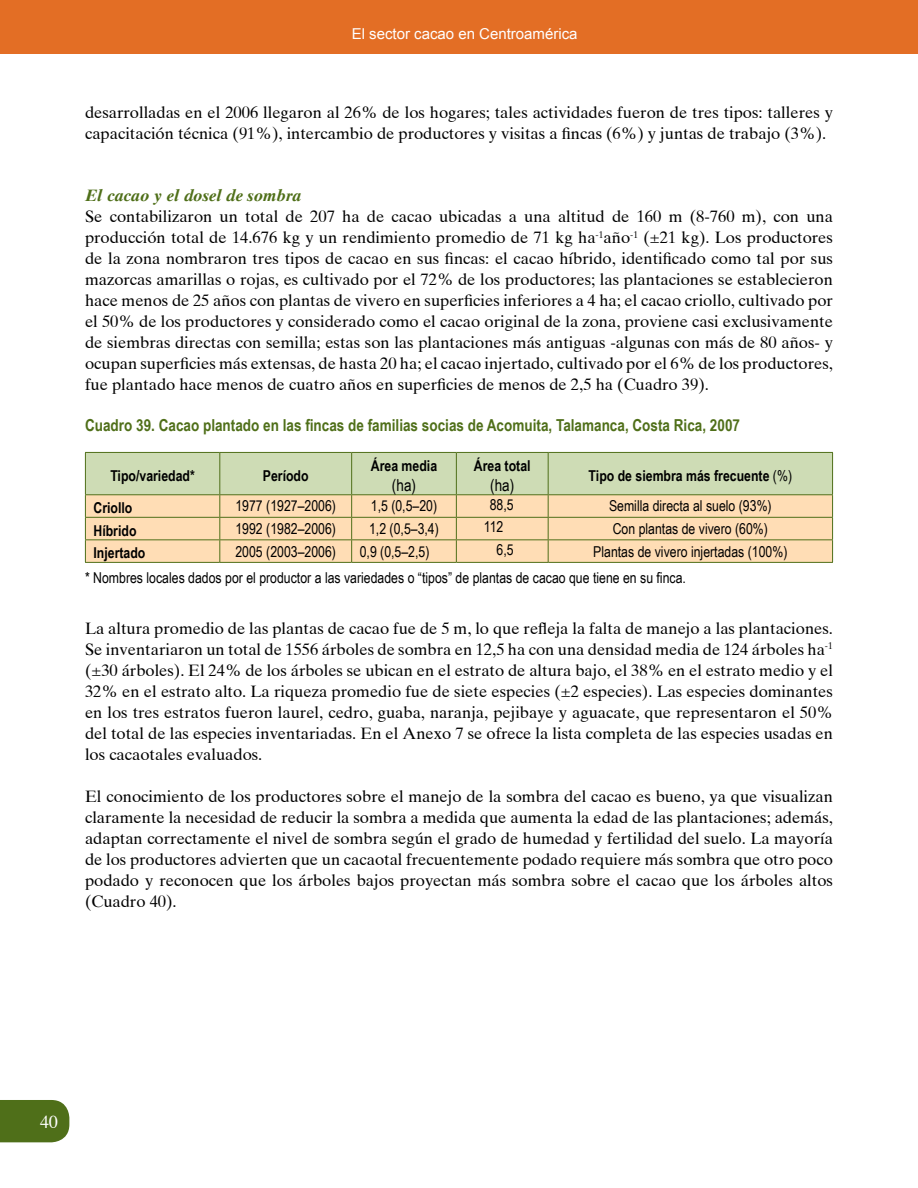
<style>
.page{position:relative;width:918px;height:1188px;background:#fff}
.page>*{position:absolute;margin:0;border:0;box-sizing:border-box;transform-origin:0 0}
.t1{font:18px "Times";color:#fff}
.t2{font:16.5px/21px "Times Ten";color:#000;text-align:justify}
.t3{font:700 16.5px "Arial Narrow";color:#4f6f19}
.t4{font:italic 700 16.5px "Times Ten";color:#4f6f19}
.t5{font:16.5px "Arial Narrow";color:#000}
.t6{font:15px/26.7px "Arial Narrow";color:#000}
.t7{font:700 15px "Arial Narrow";color:#000}
.t8{font:15px "Arial";color:#fff}
.s1{font-weight:400}
</style>
<div class="page">
<div style="left:0;top:1100px;width:69px;height:42px;background:#4f6f19"></div>
<div style="left:0;top:0;width:918px;height:54px;background:#e36e25"></div>
<hr style="left:85px;top:562px;width:135px;height:1px;background:#4f6f19">
<hr style="left:220px;top:562px;width:132px;height:1px;background:#4f6f19">
<hr style="left:352px;top:562px;width:104px;height:1px;background:#4f6f19">
<hr style="left:456px;top:562px;width:92px;height:1px;background:#4f6f19">
<svg style="left:85px;top:452px;width:748px;height:110px;background:#e5d8ae"></svg>
<hr style="left:548px;top:562px;width:285px;height:1px;background:#4f6f19">
<p class="t8" style="left:352px;top:26px;width:227px">El sector cacao en Centroamérica</p>
<p class="t2" style="left:85px;top:102px;width:749px">desarrolladas en el 2006 llegaron al 26% de los hogares; tales actividades fueron de tres tipos: talleres y capacitación técnica (91%), intercambio de productores y visitas a fincas (6%) y juntas de trabajo (3%).</p>
<p class="t4" style="left:85px;top:185px;width:218px">El cacao y el dosel de sombra</p>
<p class="t2" style="left:85px;top:206px;width:749px">Se contabilizaron un total de 207 ha de cacao ubicadas a una altitud de 160 m (8-760 m), con una producción total de 14.676 kg y un rendimiento promedio de 71 kg ha<sup>-1</sup>año<sup>-1</sup> (±21 kg). Los productores de la zona nombraron tres tipos de cacao en sus fincas: el cacao híbrido, identificado como tal por sus mazorcas amarillas o rojas, es cultivado por el 72% de los productores; las plantaciones se establecieron hace menos de 25 años con plantas de vivero en superficies inferiores a 4 ha; el cacao criollo, cultivado por el 50% de los productores y considerado como el cacao original de la zona, proviene casi exclusivamente de siembras directas con semilla; estas son las plantaciones más antiguas ‑algunas con más de 80 años‑ y ocupan superficies más extensas, de hasta 20 ha; el cacao injertado, cultivado por el 6% de los productores, fue plantado hace menos de cuatro años en superficies de menos de 2,5 ha (Cuadro 39).</p>
<p class="t3" style="left:85px;top:416px;width:657px">Cuadro 39. Cacao plantado en las fincas de familias socias de Acomuita, Talamanca, Costa Rica, 2007</p>
<p class="t7" style="left:110px;top:467px;width:86px">Tipo/variedad*</p>
<p class="t7" style="left:263px;top:467px;width:47px">Período</p>
<p class="t7" style="left:371px;top:457px;width:68px">Área media</p>
<p class="t5" style="left:392px;top:475px;width:26px">(ha)</p>
<p class="t7" style="left:474px;top:457px;width:58px">Área total</p>
<p class="t5" style="left:490px;top:475px;width:26px">(ha)</p>
<p class="t7" style="left:589px;top:467px;width:205px">Tipo de siembra más frecuente <span class="s1">(%)</span></p>
<p class="t7" style="left:94px;top:499px;width:40px">Criollo</p>
<p class="t6" style="left:235px;top:493px;width:102px">1977 (1927–2006)</p>
<p class="t6" style="left:371px;top:493px;width:68px">1,5 (0,5–20)</p>
<p class="t6" style="left:490px;top:491px;width:25px">88,5</p>
<p class="t6" style="left:609px;top:493px;width:164px">Semilla directa al suelo (93%)</p>
<p class="t7" style="left:94px;top:522px;width:45px">Híbrido</p>
<p class="t6" style="left:235px;top:515px;width:102px">1992 (1982–2006)</p>
<p class="t6" style="left:369px;top:515px;width:71px">1,2 (0,5–3,4)</p>
<p class="t6" style="left:484px;top:514px;width:21px">112</p>
<p class="t6" style="left:613px;top:515px;width:157px">Con plantas de vivero (60%)</p>
<p class="t7" style="left:94px;top:544px;width:53px">Injertado</p>
<p class="t6" style="left:235px;top:538px;width:102px">2005 (2003–2006)</p>
<p class="t6" style="left:360px;top:538px;width:71px">0,9 (0,5–2,5)</p>
<p class="t6" style="left:497px;top:536px;width:19px">6,5</p>
<p class="t6" style="left:85px;top:538px;width:704px;text-indent:508px">Plantas de vivero injertadas (100%) * Nombres locales dados por el productor a las variedades o “tipos” de plantas de cacao que tiene en su finca.</p>
<p class="t2" style="left:85px;top:618px;width:749px">La altura promedio de las plantas de cacao fue de 5 m, lo que refleja la falta de manejo a las plantaciones.<br>Se inventariaron un total de 1556 árboles de sombra en 12,5 ha con una densidad media de 124 árboles ha<sup>-1 </sup>(±30 árboles). El 24% de los árboles se ubican en el estrato de altura bajo, el 38% en el estrato medio y el 32% en el estrato alto. La riqueza promedio fue de siete especies (±2 especies). Las especies dominantes en los tres estratos fueron laurel, cedro, guaba, naranja, pejibaye y aguacate, que representaron el 50% del total de las especies inventariadas. En el Anexo 7 se ofrece la lista completa de las especies usadas en los cacaotales evaluados.</p>
<p class="t2" style="left:85px;top:786px;width:749px">El conocimiento de los productores sobre el manejo de la sombra del cacao es bueno, ya que visualizan claramente la necesidad de reducir la sombra a medida que aumenta la edad de las plantaciones; además, adaptan correctamente el nivel de sombra según el grado de humedad y fertilidad del suelo. La mayoría de los productores advierten que un cacaotal frecuentemente podado requiere más sombra que otro poco podado y reconocen que los árboles bajos proyectan más sombra sobre el cacao que los árboles altos (Cuadro 40).</p>
<p class="t1" style="left:40px;top:1110px;width:19px">40</p>
</div>
